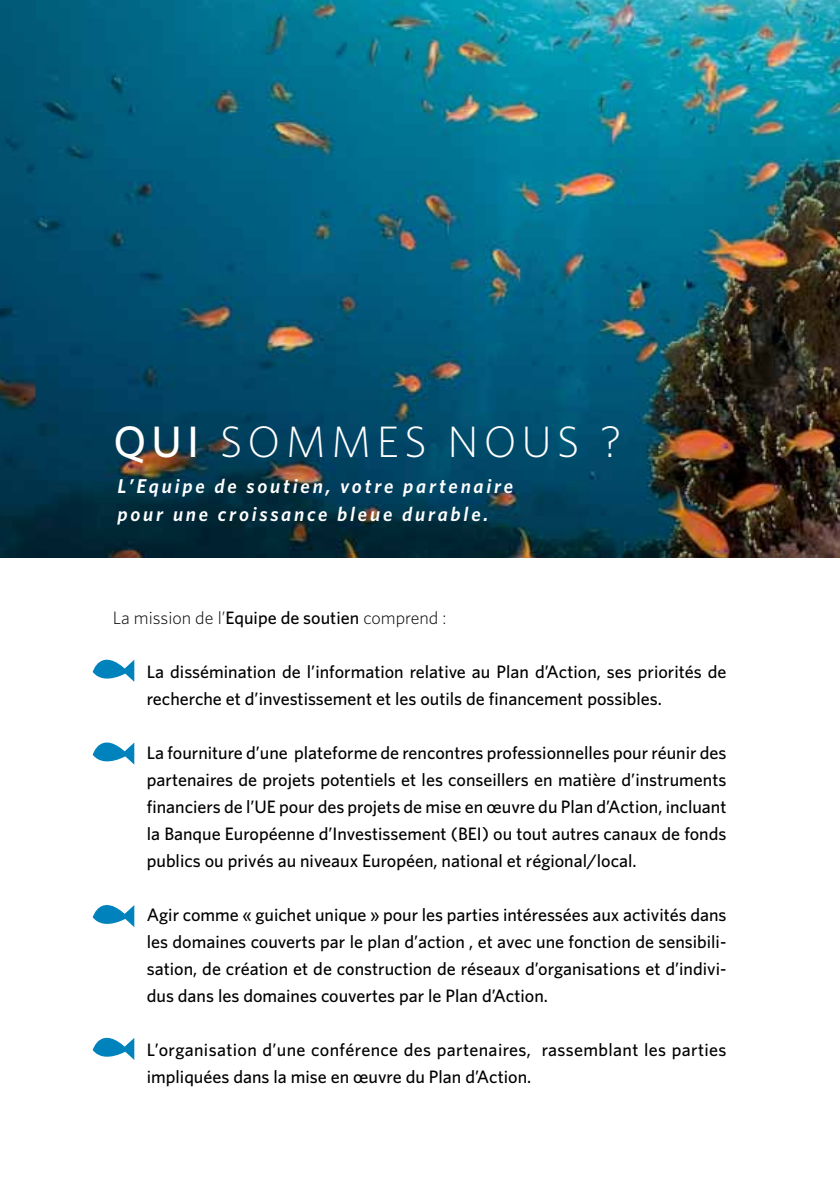
<style>
.page{position:relative;width:840px;height:1191px;background:#fff}
.page>*{position:absolute;margin:0;border:0;box-sizing:border-box;transform-origin:0 0}
.t1{font:300 44px "Whitney HTF";letter-spacing:.12em;color:#fff}
.t2{font:italic 600 20px/28px "Whitney HTF";letter-spacing:.14em;color:#fff}
.t3{font:500 18px/27px "Whitney HTF";color:#000;text-align:justify}
.t4{font:500 18px/27px "Whitney HTF";letter-spacing:.02em;color:#000}
.t5{font:300 18px "Whitney HTF";color:#000}
.s1{font-weight:500}
</style>
<div class="page">
<img style="left:0;top:0;width:839px;height:557px">
<svg style="left:93px;top:659px;width:41px;height:23px"></svg>
<svg style="left:93px;top:742px;width:41px;height:23px"></svg>
<svg style="left:93px;top:905px;width:41px;height:22px"></svg>
<svg style="left:93px;top:1037px;width:41px;height:23px"></svg>
<h1 class="t1" style="left:113px;top:416px;width:509px"><span class="s1">Qui</span> sommes nous ?</h1>
<p class="t2" style="left:117px;top:471px;width:397px">L’Equipe de soutien, votre partenaire pour une croissance bleue durable.</p>
<p class="t5" style="left:113px;top:607px;width:335px">La mission de l’<span class="s1">Equipe de soutien</span> comprend :</p>
<p class="t3" style="left:147px;top:657px;width:581px">La dissémination de l’information relative au Plan d’Action, ses priorités de recherche et d’investissement et les outils de financement possibles.</p>
<p class="t3" style="left:147px;top:738px;width:581px">La fourniture d’une plateforme de rencontres professionnelles pour réunir des partenaires de projets potentiels et les conseillers en matière d’instruments financiers de l’UE pour des projets de mise en œuvre du Plan d’Action, incluant la Banque Européenne d’I nvestissement (BEI) ou tout autres canaux de fonds publics ou privés au niveaux Européen, national et régional/local.</p>
<p class="t3" style="left:147px;top:900px;width:581px">Agir comme « guichet unique » pour les parties intéressées aux activités dans les domaines couverts par le plan d’action , et avec une fonction de sensibili&shy;sation, de création et de construction de réseaux d’organisations et d’indivi&shy;dus dans les domaines couvertes par le Plan d’Action.</p>
<p class="t4" style="left:147px;top:1035px;width:581px">L’organisation d’une conférence des partenaires, rassemblant les parties impliquées dans la mise en œuvre du Plan d’Action.</p>
</div>
